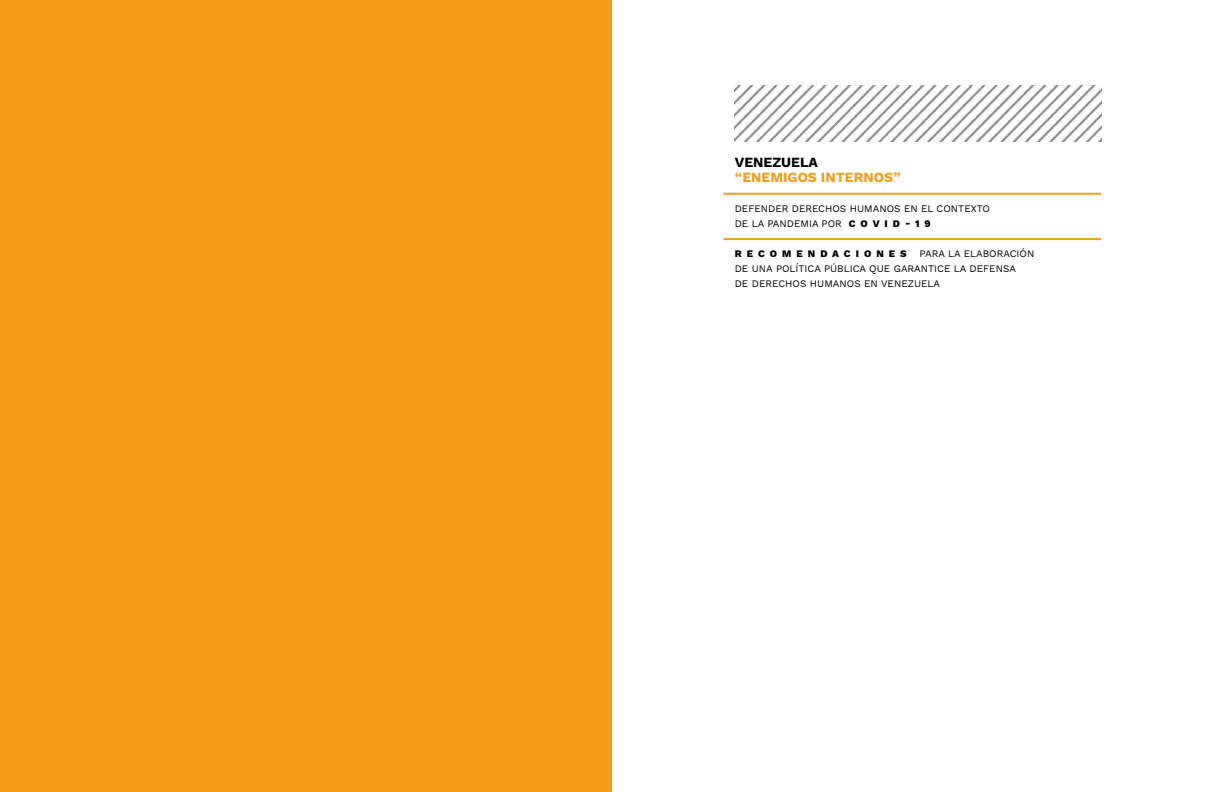
<style>
.page{position:relative;width:1224px;height:792px;background:#fff}
.page>*{position:absolute;margin:0;border:0;box-sizing:border-box;transform-origin:0 0}
.t1{font:700 14px "Work Sans";color:#f59d1a}
.t2{font:700 14px "Work Sans";color:#000}
.t3{font:10px/15px "Work Sans";color:#000}
.t4{font:800 10px "Work Sans";letter-spacing:.505em;color:#000}
.s1{font-weight:800}
</style>
<div class="page">
<img style="left:735px;top:86px;width:366px;height:56px">
<hr style="left:723px;top:193px;width:378px;height:2px;background:#f59d1a">
<hr style="left:723px;top:238px;width:378px;height:2px;background:#f59d1a">
<div style="left:0;top:0;width:612px;height:792px;background:#f59d1a"></div>
<h1 class="t2" style="left:735px;top:151px;width:85px">VENEZUELA</h1>
<h1 class="t1" style="left:735px;top:166px;width:167px">“ENEMIGOS INTERNOS”</h1>
<p class="t3" style="left:735px;top:200px;width:257px">DEFENDER DERECHOS HUMANOS EN EL CONTEXTO<br>DE LA PANDEMIA POR <span class="s1">C O V I D - 1 9</span></p>
<p class="t4" style="left:735px;top:246px;width:173px">RECOMENDACIONES</p>
<p class="t3" style="left:735px;top:245px;width:301px;text-indent:185px">PARA LA ELABORACIÓN<br>DE UNA POLÍTICA PÚBLICA QUE GARANTICE LA DEFENSA<br>DE DERECHOS HUMANOS EN VENEZUELA</p>
</div>
